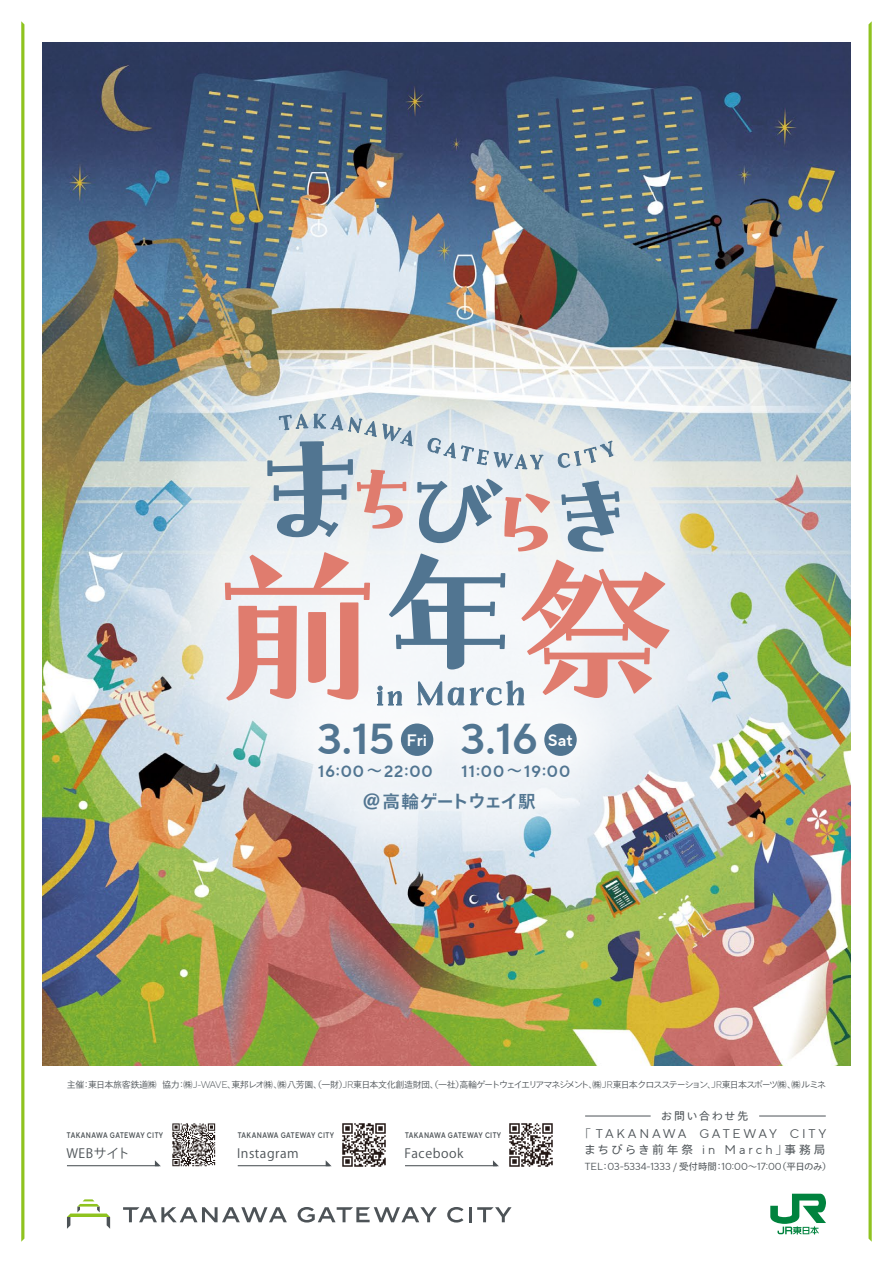
<style>
.page{position:relative;width:893px;height:1263px;background:#fff}
.page>*{position:absolute;margin:0;border:0;box-sizing:border-box;transform-origin:0 0}
.t1{font:43.05px "TT Norms Pro Dm Bd";color:#517591}
.t2{font:700 17.55px "Tazugane Info Std N";letter-spacing:-.05em;color:#517591}
.t3{font:16.5px "TT Norms Pro Dm Bd";color:#fff}
.t4{font:16.35px "TT Norms Pro Dm Bd";letter-spacing:.055em;color:#517591}
.t5{font:12.75px "Koz Go Pr 6 N";letter-spacing:.04em;color:#4d5357}
.t6{font:12.6px "TT Norms Pro";letter-spacing:.22em;color:#4d5357}
.t7{font:11.7px "Tazugane Info Std N";letter-spacing:.2em;color:#4d5357}
.t8{font:10.95px "Tazugane Info Std N";letter-spacing:.165em;color:#4d5357}
.t9{font:10.2px "TT Norms Pro";letter-spacing:-.005em;color:#4d5357}
.t10{font:300 9px "Tazugane Info Std N";letter-spacing:-.095em;color:#4d5357}
.t11{font:8.1px "TT Norms Pro Dm Bd";letter-spacing:.065em;color:#4d5357;scale:.8 1}
.s1{font-family:"Tazugane Info Std N";font-weight:700;font-size:15.45px}
.s2{font-family:"TT Norms Pro";font-size:9.75px}
.s3{font-family:"Tazugane Info Std N";font-size:11.7px}
.s4{font-family:"TT Norms Pro";font-size:12.6px}
.s5{font-family:"Tazugane Info Std N";font-size:9.45px}
</style>
<div class="page">
<img style="left:43px;top:43px;width:807px;height:1022px">
<svg style="left:21px;top:21px;width:3px;height:1221px"></svg>
<svg style="left:868px;top:21px;width:4px;height:1221px"></svg>
<svg style="left:123px;top:1207px;width:164px;height:15px"></svg>
<svg style="left:298px;top:1207px;width:139px;height:15px"></svg>
<svg style="left:447px;top:1207px;width:16px;height:15px"></svg>
<hr style="left:469px;top:1207px;width:3px;height:15px;background:#4d5357">
<svg style="left:477px;top:1207px;width:35px;height:15px"></svg>
<svg style="left:67px;top:1199px;width:43px;height:30px"></svg>
<hr style="left:67px;top:1165px;width:92px;height:1px;background:#4d5357">
<svg style="left:155px;top:1160px;width:6px;height:6px"></svg>
<svg style="left:172px;top:1123px;width:43px;height:43px"></svg>
<hr style="left:238px;top:1165px;width:92px;height:1px;background:#4d5357">
<svg style="left:326px;top:1160px;width:6px;height:6px"></svg>
<img style="left:342px;top:1123px;width:44px;height:44px">
<hr style="left:405px;top:1165px;width:92px;height:1px;background:#4d5357">
<svg style="left:493px;top:1160px;width:6px;height:6px"></svg>
<img style="left:509px;top:1123px;width:44px;height:44px">
<svg style="left:770px;top:1194px;width:56px;height:40px"></svg>
<hr style="left:585px;top:1116px;width:66px;height:1px;background:#4d5357">
<hr style="left:759px;top:1116px;width:67px;height:1px;background:#4d5357">
<img style="left:129px;top:700px;width:125px;height:116px">
<img style="left:120px;top:332px;width:455px;height:368px">
<img style="left:337px;top:353px;width:401px;height:110px">
<img style="left:645px;top:463px;width:109px;height:347px">
<img style="left:254px;top:706px;width:391px;height:172px">
<img style="left:325px;top:819px;width:249px;height:34px">
<img style="left:282px;top:706px;width:144px;height:113px">
<div style="left:401px;top:723px;width:32px;height:33px;background:#517591;border-radius:50%"></div>
<img style="left:426px;top:706px;width:186px;height:113px">
<div style="left:544px;top:723px;width:33px;height:33px;background:#517591;border-radius:50%"></div>
<svg style="left:225px;top:413px;width:444px;height:293px"></svg>
<h1 class="t1" style="left:317px;top:708px;width:79px">3.15</h1>
<h3 class="t3" style="left:406px;top:728px;width:22px">Fri</h3>
<h3 class="t4" style="left:318px;top:759px;width:116px">16:00 <span class="s1">～</span>22:00</h3>
<h1 class="t1" style="left:461px;top:708px;width:78px">3.16</h1>
<h3 class="t3" style="left:548px;top:728px;width:27px">Sat</h3>
<h3 class="t4" style="left:461px;top:759px;width:110px">11:00 <span class="s1">～</span>19:00</h3>
<h2 class="t2" style="left:363px;top:789px;width:175px">＠高輪ゲートウェイ駅</h2>
<p class="t10" style="left:67px;top:1078px;width:761px">主催：東日本旅客鉄道㈱ 協力：㈱<span class="s2">J-WAVE</span>、東邦レオ㈱、㈱八芳園、（一財）<span class="s2">JR</span>東日本文化創造財団、（一社）高輪ゲートウェイエリアマネジメント、㈱<span class="s2">JR</span>東日本クロスステーション、<span class="s2">JR</span>東日本スポーツ㈱、㈱ルミネ</p>
<p class="t11" style="left:67px;top:1129px;width:122px">TAKANAWA GATEWAY CITY</p>
<h3 class="t5" style="left:66px;top:1146px;width:65px">WEBサイト</h3>
<p class="t11" style="left:238px;top:1129px;width:122px">TAKANAWA GATEWAY CITY</p>
<h3 class="t5" style="left:237px;top:1146px;width:63px">Instagram</h3>
<p class="t11" style="left:405px;top:1129px;width:122px">TAKANAWA GATEWAY CITY</p>
<h3 class="t5" style="left:404px;top:1146px;width:60px">Facebook</h3>
<p class="t8" style="left:661px;top:1108px;width:88px">お問い合わせ先</p>
<h3 class="t6" style="left:579px;top:1125px;width:249px"><span class="s3">「</span> TAKANAWA GATEWAY CITY</h3>
<p class="t7" style="left:584px;top:1141px;width:243px">まちびらき前年祭 <span class="s4">in March</span>」事務局</p>
<p class="t9" style="left:585px;top:1159px;width:248px">TEL<span class="s5">：</span>03-5334-1333 / <span class="s5">受付時間：</span>10:00<span class="s5">～</span>17:00<span class="s5">（平日のみ）</span></p>
</div>
